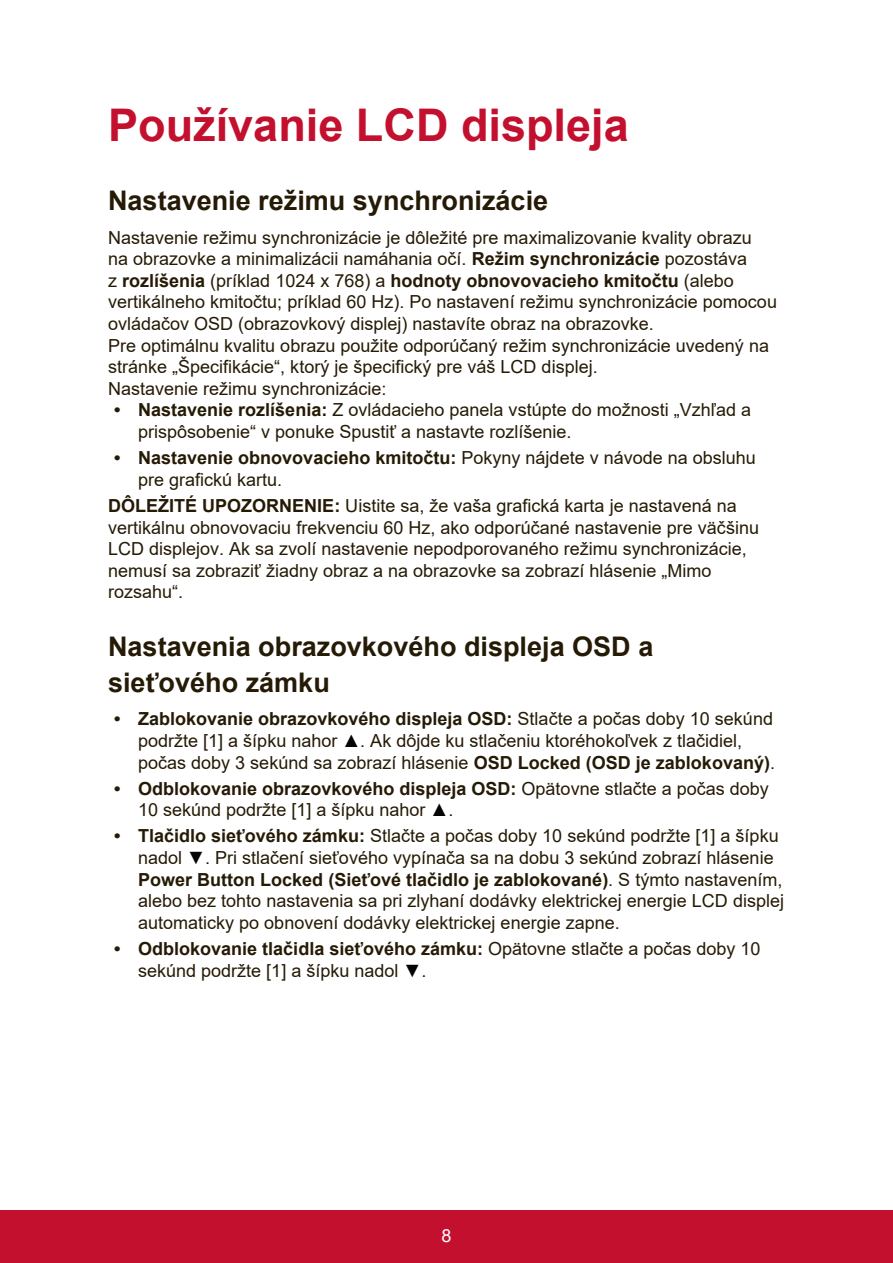
<style>
.page{position:relative;width:893px;height:1263px;background:#fff}
.page>*{position:absolute;margin:0;border:0;box-sizing:border-box;transform-origin:0 0}
.t1{font:700 45px "Arial";color:#c3102f}
.t2{font:700 27px/35.8px "Arial";color:#251a05}
.t3{font:18px/21.6px "Arial";color:#251a05}
.t4{font:18px "Arial";color:#fff}
.s1{font-weight:700}
.s2{color:#040503}
</style>
<div class="page">
<div style="left:0;top:1210px;width:892px;height:53px;background:#c3102f"></div>
<h1 class="t1" style="left:108px;top:93px;width:522px">Používanie LCD displeja</h1>
<h2 class="t2" style="left:108px;top:183px;width:441px">Nastavenie režimu synchronizácie</h2>
<p class="t3" style="left:108px;top:226px;width:670px">Nastavenie režimu synchronizácie je dôležité pre maximalizovanie kvality obrazu<br>na obrazovke a minimalizácii namáhania očí. <span class="s1">Režim synchronizácie</span> pozostáva<br>z <span class="s1">rozlíšenia</span> (príklad 1024 x 768) a <span class="s1">hodnoty obnovovacieho kmitočtu</span> (alebo vertikálneho kmitočtu; príklad 60 Hz). Po nastavení režimu synchronizácie pomocou ovládačov OSD (obrazovkový displej) nastavíte obraz na obrazovke.<br>Pre optimálnu kvalitu obrazu použite odporúčaný režim synchronizácie uvedený na stránke „Špecifikácie“, ktorý je špecifický pre váš LCD displej.<br>Nastavenie režimu synchronizácie:</p>
<p class="t3" style="left:138px;top:399px;width:614px;text-indent:-24px"><span class="s1">• Nastavenie rozlíšenia:</span> Z ovládacieho panela vstúpte do možnosti „Vzhľad a prispôsobenie“ v ponuke Spustiť a nastavte rozlíšenie.</p>
<p class="t3" style="left:138px;top:447px;width:619px;text-indent:-24px"><span class="s1">• Nastavenie obnovovacieho kmitočtu:</span> Pokyny nájdete v návode na obsluhu pre grafickú kartu.</p>
<p class="t3" style="left:108px;top:494px;width:652px"><span class="s1">DÔLEŽITÉ UPOZORNENIE:</span> Uistite sa, že vaša grafická karta je nastavená na vertikálnu obnovovaciu frekvenciu 60 Hz, ako odporúčané nastavenie pre väčšinu LCD displejov. Ak sa zvolí nastavenie nepodporovaného režimu synchronizácie, nemusí sa zobraziť žiadny obraz a na obrazovke sa zobrazí hlásenie „Mimo rozsahu“.</p>
<h2 class="t2" style="left:108px;top:629px;width:546px">Nastavenia obrazovkového displeja OSD a sieťového zámku</h2>
<p class="t3" style="left:138px;top:708px;width:638px;text-indent:-24px"><span class="s1">• Zablokovanie obrazovkového displeja OSD:</span> Stlačte a počas doby 10 sekúnd podržte [1] a šípku nahor <span class="s2">▲</span>. Ak dôjde ku stlačeniu ktoréhokoľvek z tlačidiel, počas doby 3 sekúnd sa zobrazí hlásenie <span class="s1">OSD Locked (OSD je zablokovaný)</span>.</p>
<p class="t3" style="left:138px;top:777px;width:632px;text-indent:-24px"><span class="s1">• Odblokovanie obrazovkového displeja OSD:</span> Opätovne stlačte a počas doby<br>10 sekúnd podržte [1] a šípku nahor <span class="s2">▲</span>.</p>
<p class="t3" style="left:138px;top:825px;width:647px;text-indent:-24px"><span class="s1">• Tlačidlo sieťového zámku:</span> Stlačte a počas doby 10 sekúnd podržte [1] a šípku nadol <span class="s2">▼</span>. Pri stlačení sieťového vypínača sa na dobu 3 sekúnd zobrazí hlásenie <span class="s1">Power Button Locked (Sieťové tlačidlo je zablokované)</span>. S týmto nastavením, alebo bez tohto nastavenia sa pri zlyhaní dodávky elektrickej energie LCD displej automaticky po obnovení dodávky elektrickej energie zapne.</p>
<p class="t3" style="left:138px;top:937px;width:623px;text-indent:-24px"><span class="s1">• Odblokovanie tlačidla sieťového zámku:</span> Opätovne stlačte a počas doby 10 sekúnd podržte [1] a šípku nadol <span class="s2">▼</span>.</p>
<p class="t4" style="left:441px;top:1223px;width:12px">8</p>
</div>
